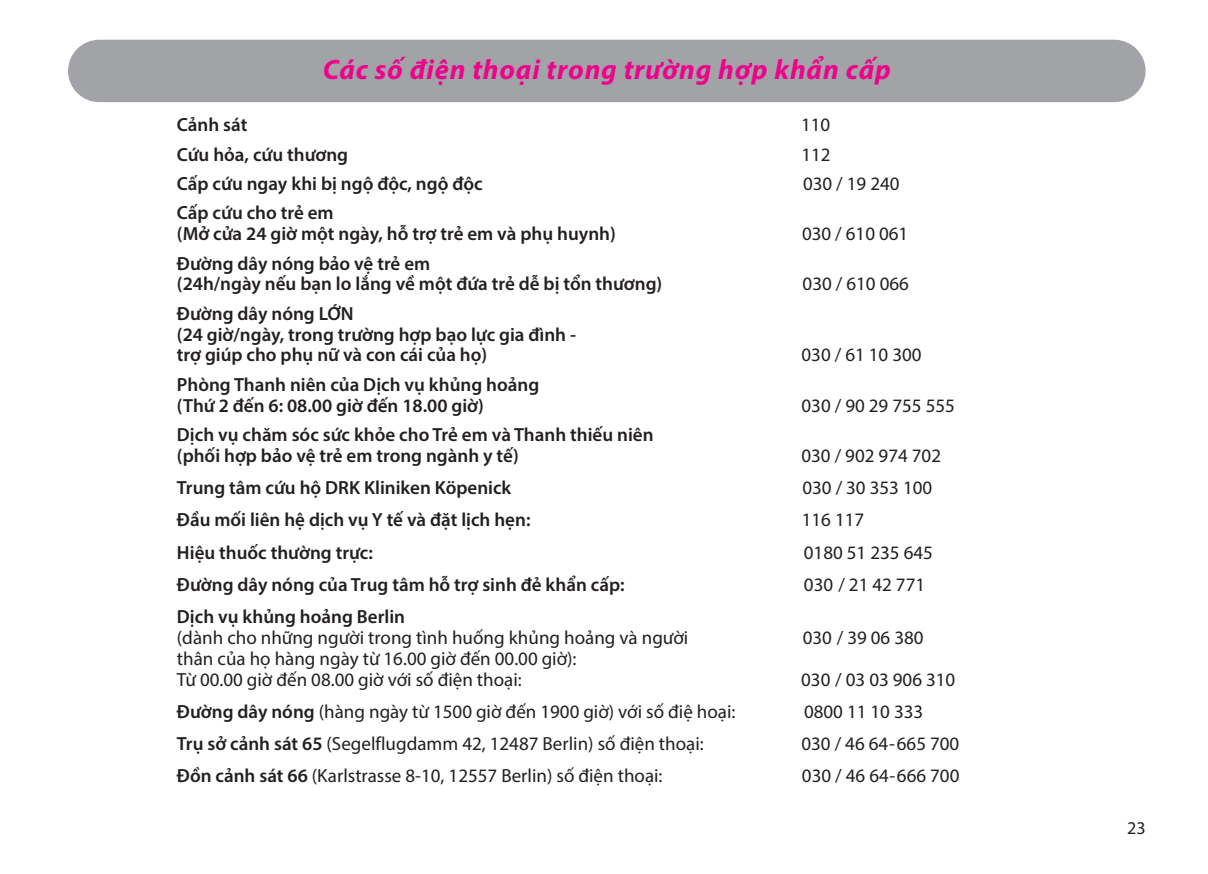
<style>
.page{position:relative;width:1208px;height:874px;background:#fff}
.page>*{position:absolute;margin:0;border:0;box-sizing:border-box;transform-origin:0 0}
.t1{font:italic 700 28px "Myriad Pro";letter-spacing:.03em;color:#ed028c}
.t2{font:600 19px/20.8px "Myriad Pro";color:#231f20}
.t3{font:19px/20.8px "Myriad Pro";color:#231f20}
.t4{font:18px "Myriad Pro";color:#231f20}
.s1{font-weight:600}
</style>
<div class="page">
<div style="left:68px;top:40px;width:1077px;height:62px;background:#a2a3a7;border-radius:31px"></div>
<h1 class="t1" style="left:323px;top:51px;width:569px">Các số điện thoại trong trường hợp khẩn cấp</h1>
<p class="t2" style="left:177px;top:114px;width:72px">Cảnh sát</p>
<p class="t3" style="left:801px;top:114px;width:31px">110</p>
<p class="t2" style="left:177px;top:143px;width:173px">Cứu hỏa, cứu thương</p>
<p class="t3" style="left:801px;top:143px;width:31px">112</p>
<p class="t2" style="left:177px;top:172px;width:307px">Cấp cứu ngay khi bị ngộ độc, ngộ độc</p>
<p class="t3" style="left:803px;top:173px;width:98px">030 / 19 240</p>
<p class="t2" style="left:177px;top:202px;width:440px">Cấp cứu cho trẻ em<br>(Mở cửa 24 giờ một ngày, hỗ trợ trẻ em và phụ huynh)</p>
<p class="t3" style="left:802px;top:223px;width:108px">030 / 610 061</p>
<p class="t2" style="left:177px;top:252px;width:487px">Đường dây nóng bảo vệ trẻ em<br>(24h/ngày nếu bạn lo lắng về một đứa trẻ dễ bị tổn thương)</p>
<p class="t2" style="left:177px;top:302px;width:400px">Đường dây nóng LỚN<br>(24 giờ/ngày, trong trường hợp bạo lực gia đình - trợ giúp cho phụ nữ và con cái của họ)</p>
<p class="t2" style="left:177px;top:373px;width:364px">Phòng Thanh niên của Dịch vụ khủng hoảng (Thứ 2 đến 6: 08.00 giờ đến 18.00 giờ)</p>
<p class="t2" style="left:177px;top:423px;width:478px">Dịch vụ chăm sóc sức khỏe cho Trẻ em và Thanh thiếu niên (phối hợp bảo vệ trẻ em trong ngành y tế)</p>
<p class="t3" style="left:802px;top:273px;width:108px">030 / 610 066</p>
<p class="t3" style="left:801px;top:344px;width:122px">030 / 61 10 300</p>
<p class="t3" style="left:801px;top:394px;width:155px">030 / 90 29 755 555</p>
<p class="t3" style="left:801px;top:444px;width:141px">030 / 902 974 702</p>
<p class="t2" style="left:177px;top:476px;width:336px">Trung tâm cứu hộ DRK Kliniken Köpenick</p>
<p class="t3" style="left:802px;top:477px;width:131px">030 / 30 353 100</p>
<p class="t2" style="left:177px;top:509px;width:355px">Đầu mối liên hệ dịch vụ Y tế và đặt lịch hẹn:</p>
<p class="t3" style="left:802px;top:509px;width:64px">116 117</p>
<p class="t2" style="left:177px;top:541px;width:198px">Hiệu thuốc thường trực:</p>
<p class="t3" style="left:804px;top:541px;width:131px">0180 51 235 645</p>
<p class="t2" style="left:177px;top:573px;width:449px">Đường dây nóng của Trug tâm hỗ trợ sinh đẻ khẩn cấp:</p>
<p class="t3" style="left:804px;top:573px;width:123px">030 / 21 42 771</p>
<p class="t2" style="left:177px;top:605px;width:230px">Dịch vụ khủng hoảng Berlin</p>
<p class="t3" style="left:177px;top:626px;width:513px">(dành cho những người trong tình huống khủng hoảng và người</p>
<p class="t3" style="left:802px;top:626px;width:122px">030 / 39 06 380</p>
<p class="t3" style="left:177px;top:647px;width:401px">thân của họ hàng ngày từ 16.00 giờ đến 00.00 giờ):<br>Từ 00.00 giờ đến 08.00 giờ với số điện thoại:</p>
<p class="t3" style="left:801px;top:668px;width:156px">030 / 03 03 906 310</p>
<p class="t3" style="left:177px;top:700px;width:560px"><span class="s1">Đường dây nóng</span> (hàng ngày từ 1500 giờ đến 1900 giờ) với số điệ hoại:</p>
<p class="t3" style="left:804px;top:700px;width:121px">0800 11 10 333</p>
<p class="t3" style="left:177px;top:732px;width:528px"><span class="s1">Trụ sở cảnh sát 65</span> (Segelflugdamm 42, 12487 Berlin) số điện thoại:</p>
<p class="t3" style="left:801px;top:732px;width:159px">030 / 46 64-665 700</p>
<p class="t3" style="left:177px;top:764px;width:487px"><span class="s1">Đồn cảnh sát 66</span> (Karlstrasse 8-10, 12557 Berlin) số điện thoại:</p>
<p class="t3" style="left:802px;top:764px;width:159px">030 / 46 64-666 700</p>
<p class="t4" style="left:1127px;top:816px;width:20px">23</p>
</div>
